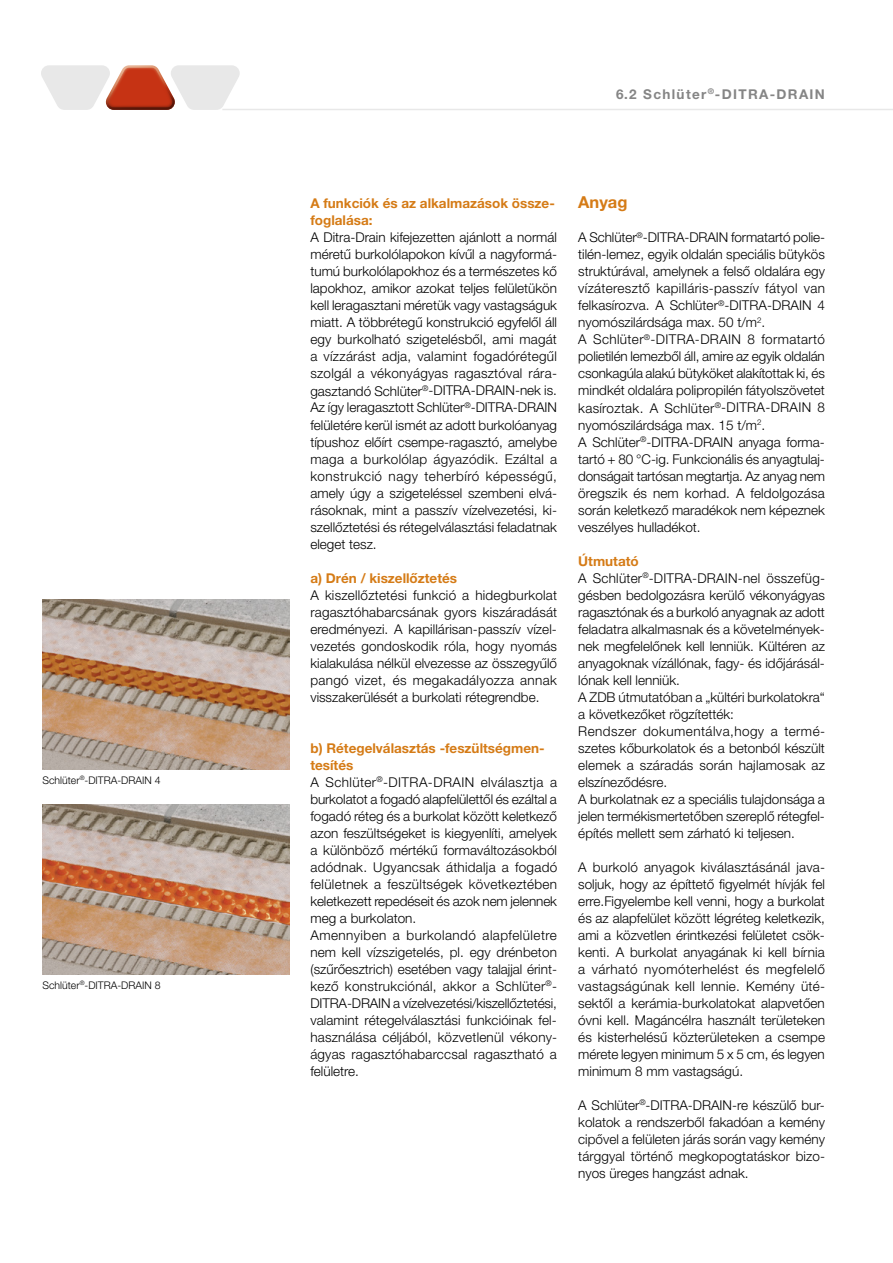
<style>
.page{position:relative;width:893px;height:1263px;background:#fff}
.page>*{position:absolute;margin:0;border:0;box-sizing:border-box;transform-origin:0 0}
.t1{font:700 16.5px "Helvetica Neue LT Pro";color:#d57b16}
.t2{font:300 13.5px/17px "Helvetica Neue LT Pro";color:#000;text-align:justify}
.t3{font:700 13.5px/17px "Helvetica Neue LT Pro";color:#d57b16}
.t4{font:700 13.5px "Helvetica Neue LT Pro";letter-spacing:.1em;color:#858585}
.t5{font:300 10.5px "Helvetica Neue LT Pro";color:#000}
.s1{font-weight:700;color:#d57b16}
</style>
<div class="page">
<hr style="left:222px;top:109px;width:671px;height:1px;background:#e8e8e8">
<svg style="left:41px;top:65px;width:199px;height:45px"></svg>
<img style="left:43px;top:600px;width:246px;height:170px">
<img style="left:43px;top:804px;width:246px;height:171px">
<p class="t5" style="left:43px;top:773px;width:120px">Schlüter<sup>®</sup>-DITRA-DRAIN 4</p>
<p class="t5" style="left:43px;top:978px;width:120px">Schlüter<sup>®</sup>-DITRA-DRAIN 8</p>
<p class="t4" style="left:616px;top:86px;width:210px">6.2 Schlüter<sup>®</sup>-DITRA-DRAIN</p>
<p class="t3" style="left:310px;top:195px;width:246px">A funkciók és az alkalmazások össze&shy;foglalása:</p>
<p class="t2" style="left:310px;top:229px;width:248px">A Ditra-Drain kifejezetten ajánlott a normál méretű burkolólapokon kívűl a nagyformá&shy;tumú burkolólapokhoz és a természetes kő lapokhoz, amikor azokat teljes felületükön kell leragasztani méretük vagy vastagságuk miatt. A többrétegű konstrukció egyfelől áll egy burkolható szigetelésből, ami magát a vízzárást adja, valamint fogadórétegűl szolgál a vékonyágyas ragasztóval rára&shy;gasztandó Schlüter<sup>®</sup>-DITRA-DRAIN-nek is.<br>Az így leragasztott Schlüter<sup>®</sup>-DITRA-DRAIN felületére kerül ismét az adott burkolóanyag típushoz előírt csempe-ragasztó, amelybe maga a burkolólap ágyazódik. Ezáltal a konstrukció nagy teherbíró képességű, amely úgy a szigeteléssel szembeni elvá&shy;rásoknak, mint a passzív vízelvezetési, ki&shy;szellőztetési és rétegelválasztási feladatnak eleget tesz.</p>
<p class="t3" style="left:310px;top:569px;width:148px">a) Drén / kiszellőztetés</p>
<p class="t2" style="left:310px;top:586px;width:248px">A kiszellőztetési funkció a hidegburkolat ragasztóhabarcsának gyors kiszáradását eredményezi. A kapillárisan-passzív vízel&shy;vezetés gondoskodik róla, hogy nyomás kialakulása nélkül elvezesse az összegyűlő pangó vizet, és megakadályozza annak visszakerülését a burkolati rétegrendbe.</p>
<p class="t2" style="left:310px;top:739px;width:248px;text-align:left"><span class="s1">b) Rétegelválasztás -feszültségmen&shy;tesítés<br></span>A Schlüter<sup>®</sup>-DITRA-DRAIN elválasztja a burkolatot a fogadó alapfelülettől és ezáltal a fogadó réteg és a burkolat között keletkező azon feszültségeket is kiegyenlíti, amelyek a különböző mértékű formaváltozásokból adódnak. Ugyancsak áthidalja a fogadó felületnek a feszültségek következtében keletkezett repedéseit és azok nem jelennek meg a burkolaton.<br>Amennyiben a burkolandó alapfelületre nem kell vízszigetelés, pl. egy drénbeton (szűrőesztrich) esetében vagy talajjal érint&shy;kező konstrukciónál, akkor a Schlüter<sup>®</sup>- DITRA-DRAIN a vízelvezetési/kiszellőztetési, valamint rétegelválasztási funkcióinak fel&shy;használása céljából, közvetlenül vékony&shy;ágyas ragasztóhabarccsal ragasztható a felületre.</p>
<p class="t1" style="left:578px;top:192px;width:51px">Anyag</p>
<p class="t2" style="left:578px;top:229px;width:248px;text-align:left">A Schlüter<sup>®</sup>-DITRA-DRAIN formatartó polie&shy;tilén-lemez, egyik oldalán speciális bütykös struktúrával, amelynek a felső oldalára egy vízáteresztő kapilláris-passzív fátyol van felkasírozva. A Schlüter<sup>®</sup>-DITRA-DRAIN 4 nyomószilárdsága max. 50 t/m<sup>2</sup>.<br>A Schlüter<sup>®</sup>-DITRA-DRAIN 8 formatartó polietilén lemezből áll, amire az egyik oldalán csonkagúla alakú bütyköket alakítottak ki, és mindkét oldalára polipropilén fátyolszövetet kasíroztak. A Schlüter<sup>®</sup>-DITRA-DRAIN 8 nyomószilárdsága max. 15 t/m<sup>2</sup>.<br>A Schlüter<sup>®</sup>-DITRA-DRAIN anyaga forma&shy;tartó + 80 °C-ig. Funkcionális és anyagtulaj&shy;donságait tartósan megtartja. Az anyag nem öregszik és nem korhad. A feldolgozása során keletkező maradékok nem képeznek veszélyes hulladékot.</p>
<p class="t2" style="left:578px;top:552px;width:248px;text-align:left"><span class="s1">Útmutató<br></span>A Schlüter<sup>®</sup>-DITRA-DRAIN-nel összefüg&shy;gésben bedolgozásra kerülő vékonyágyas ragasztónak és a burkoló anyagnak az adott feladatra alkalmasnak és a követelmények&shy;nek megfelelőnek kell lenniük. Kültéren az anyagoknak vízállónak, fagy- és időjárásál&shy;lónak kell lenniük.<br>A ZDB útmutatóban a „kültéri burkolatokra“ a következőket rögzítették:<br>Rendszer dokumentálva,hogy a termé&shy;szetes kőburkolatok és a betonból készült elemek a száradás során hajlamosak az elszíneződésre.<br>A burkolatnak ez a speciális tulajdonsága a jelen termékismertetőben szereplő rétegfel&shy;építés mellett sem zárható ki teljesen.</p>
<p class="t2" style="left:578px;top:858px;width:248px">A burkoló anyagok kiválasztásánál java&shy;soljuk, hogy az építtető figyelmét hívják fel erre.Figyelembe kell venni, hogy a burkolat és az alapfelület között légréteg keletkezik, ami a közvetlen érintkezési felületet csök&shy;kenti. A burkolat anyagának ki kell bírnia a várható nyomóterhelést és megfelelő vastagságúnak kell lennie. Kemény üté&shy;sektől a kerámia-burkolatokat alapvetően óvni kell. Magáncélra használt területeken és kisterhelésű közterületeken a csempe mérete legyen minimum 5 x 5 cm, és legyen minimum 8 mm vastagságú.</p>
<p class="t2" style="left:578px;top:1096px;width:248px">A Schlüter<sup>®</sup>-DITRA-DRAIN-re készülő bur&shy;kolatok a rendszerből fakadóan a kemény cipővel a felületen járás során vagy kemény tárggyal történő megkopogtatáskor bizo&shy;nyos üreges hangzást adnak.</p>
</div>
